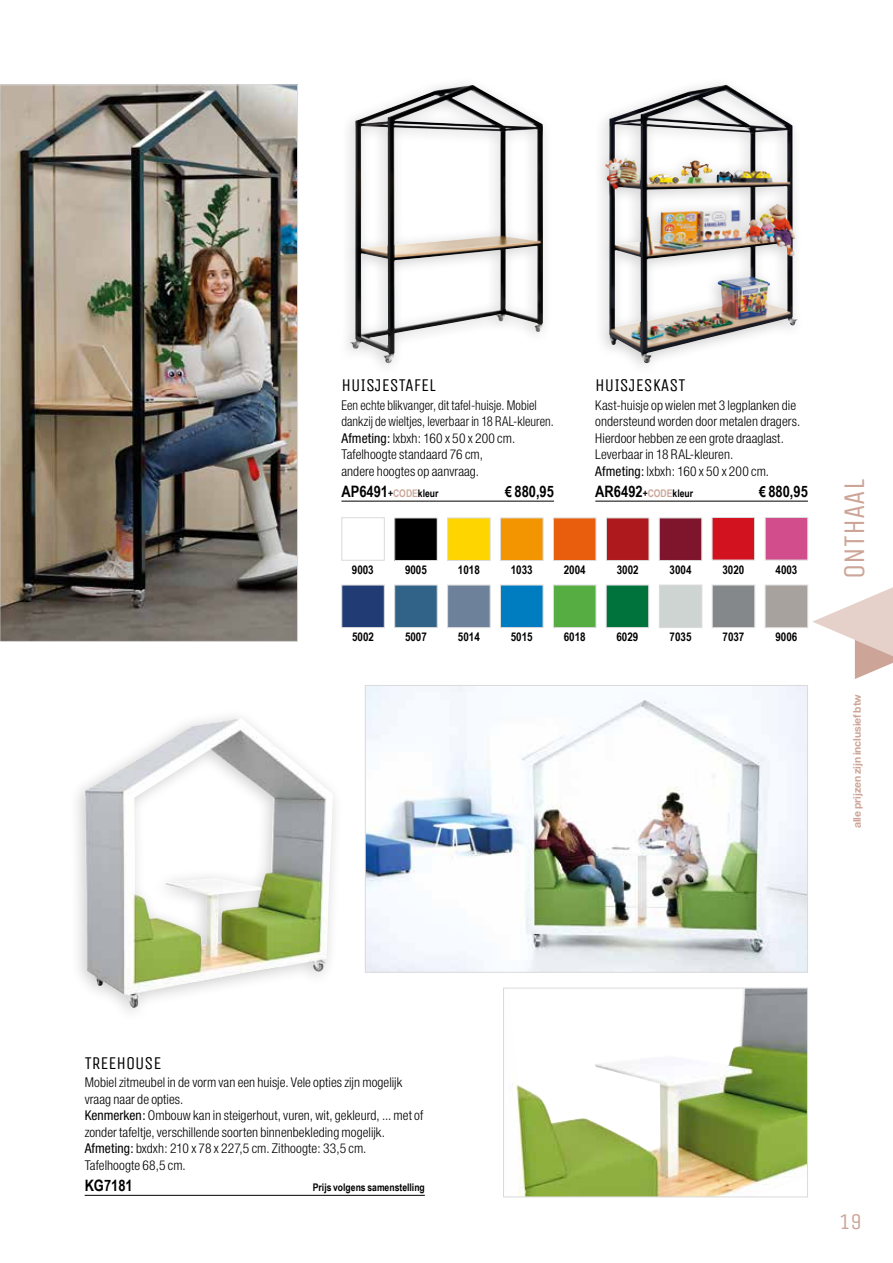
<style>
.page{position:relative;width:893px;height:1263px;background:#fff}
.page>*{position:absolute;margin:0;border:0;box-sizing:border-box;transform-origin:0 0}
.t1{font:30px "Unica One";color:#cca598}
.t2{font:22.5px "Unica One";color:#cca598}
.t3{font:18px "Unica One";color:#000}
.t4{font:700 15.75px "Arial Narrow";color:#000}
.t5{font:300 condensed 13.5px/16.5px "Helvetica Neue";letter-spacing:.005em;color:#000}
.t6{font:300 condensed 13.5px/16.5px "Helvetica Neue";letter-spacing:.005em;color:#000;scale:.94 1}
.t7{font:700 12px "Arial Narrow";color:#000}
.t8{font:700 10.5px "Helvetica Neue";letter-spacing:-.01em;color:#cca598}
.t9{font:700 10.5px "Arial Narrow";color:#000}
.s1{font-weight:400}
.s2{font-size:10.5px}
.s3{font-size:10.5px;color:#cca598}
.s4{font-size:15px}
</style>
<div class="page">
<svg style="left:812px;top:587px;width:81px;height:92px"></svg>
<hr style="left:595px;top:501px;width:213px;height:1px;background:#000">
<img style="left:605px;top:85px;width:193px;height:278px">
<img style="left:350px;top:85px;width:193px;height:278px">
<img style="left:2px;top:87px;width:294px;height:553px">
<div style="left:0;top:85px;width:298px;height:557px;border:1px solid #dadada"></div>
<hr style="left:341px;top:501px;width:213px;height:1px;background:#000">
<div style="left:341px;top:517px;width:44px;height:44px;border:1px solid #dadada"></div>
<div style="left:553px;top:585px;width:43px;height:43px;background:#56ad42;border:1px solid #dadada"></div>
<div style="left:447px;top:518px;width:43px;height:43px;background:#ffd500;border:1px solid #dadada"></div>
<div style="left:712px;top:517px;width:43px;height:43px;background:#d2121e;border:1px solid #dadada"></div>
<div style="left:553px;top:518px;width:43px;height:43px;background:#e85e0c;border:1px solid #dadada"></div>
<div style="left:341px;top:585px;width:44px;height:43px;background:#213b75;border:1px solid #dadada"></div>
<div style="left:447px;top:585px;width:43px;height:43px;background:#6e819a;border:1px solid #dadada"></div>
<div style="left:500px;top:585px;width:43px;height:43px;background:#007cc0;border:1px solid #dadada"></div>
<div style="left:659px;top:518px;width:43px;height:43px;background:#7f152d;border:1px solid #dadada"></div>
<div style="left:500px;top:518px;width:43px;height:43px;background:#f39500;border:1px solid #dadada"></div>
<div style="left:765px;top:517px;width:43px;height:43px;background:#d24d8b;border:1px solid #dadada"></div>
<div style="left:394px;top:585px;width:44px;height:43px;background:#316388;border:1px solid #dadada"></div>
<div style="left:606px;top:518px;width:43px;height:43px;background:#ad191d;border:1px solid #dadada"></div>
<div style="left:606px;top:585px;width:43px;height:43px;background:#00723c;border:1px solid #dadada"></div>
<div style="left:712px;top:585px;width:43px;height:43px;background:#85888a;border:1px solid #dadada"></div>
<div style="left:659px;top:585px;width:43px;height:43px;background:#ced4d1;border:1px solid #dadada"></div>
<div style="left:765px;top:585px;width:43px;height:43px;background:#a7a29e;border:1px solid #dadada"></div>
<div style="left:395px;top:518px;width:42px;height:42px;background:#000"></div>
<div style="left:394px;top:518px;width:44px;height:43px;border:1px solid #dadada"></div>
<hr style="left:85px;top:1195px;width:340px;height:1px;background:#000">
<img style="left:367px;top:687px;width:439px;height:284px">
<div style="left:365px;top:685px;width:443px;height:288px;border:1px solid #dadada"></div>
<img style="left:515px;top:990px;width:291px;height:205px">
<div style="left:503px;top:988px;width:305px;height:209px;border:1px solid #dadada"></div>
<div style="left:68px;top:708px;width:276px;height:316px;background:#000;opacity:.2"></div>
<img style="left:85px;top:718px;width:248px;height:290px">
<h3 class="t3" style="left:341px;top:375px;width:96px">HUISJESTAFEL</h3>
<p class="t6" style="left:341px;top:397px;width:227px">Een echte blikvanger, dit tafel-huisje. Mobiel dankzij de wieltjes, leverbaar in 18 RAL-kleuren.<br><span class="s1">Afmeting:</span> lxbxh: 160 x 50 x 200 cm.<br>Tafelhoogte standaard 76 cm,<br>andere hoogtes op aanvraag.</p>
<p class="t4" style="left:341px;top:479px;width:99px">AP6491<span class="s2">+</span><span class="s3">CODE</span><span class="s2">kleur</span></p>
<p class="t4" style="left:505px;top:479px;width:50px"><span class="s4">€</span> 880,95</p>
<h3 class="t3" style="left:595px;top:375px;width:92px">HUISJESKAST</h3>
<p class="t5" style="left:595px;top:397px;width:206px">Kast-huisje op wielen met 3 legplanken die ondersteund worden door metalen dragers.<br>Hierdoor hebben ze een grote draaglast.<br>Leverbaar in 18 RAL-kleuren.<br><span class="s1">Afmeting:</span> lxbxh: 160 x 50 x 200 cm.</p>
<p class="t4" style="left:595px;top:479px;width:99px">AR6492<span class="s2">+</span><span class="s3">CODE</span><span class="s2">kleur</span></p>
<p class="t4" style="left:759px;top:479px;width:50px"><span class="s4">€</span> 880,95</p>
<p class="t7" style="left:352px;top:560px;width:23px">9003</p>
<p class="t7" style="left:352px;top:628px;width:23px">5002</p>
<p class="t7" style="left:405px;top:560px;width:23px">9005</p>
<p class="t7" style="left:775px;top:560px;width:23px">4003</p>
<p class="t7" style="left:458px;top:560px;width:23px">1018</p>
<p class="t7" style="left:722px;top:560px;width:23px">3020</p>
<p class="t7" style="left:564px;top:560px;width:23px">2004</p>
<p class="t7" style="left:670px;top:561px;width:23px">3004</p>
<p class="t7" style="left:511px;top:560px;width:23px">1033</p>
<p class="t7" style="left:617px;top:561px;width:23px">3002</p>
<p class="t7" style="left:405px;top:628px;width:23px">5007</p>
<p class="t7" style="left:616px;top:628px;width:23px">6029</p>
<p class="t7" style="left:670px;top:628px;width:23px">7035</p>
<p class="t7" style="left:723px;top:628px;width:23px">7037</p>
<p class="t7" style="left:775px;top:628px;width:23px">9006</p>
<p class="t7" style="left:458px;top:628px;width:23px">5014</p>
<p class="t7" style="left:511px;top:628px;width:23px">5015</p>
<p class="t7" style="left:564px;top:628px;width:23px">6018</p>
<h1 class="t1" style="left:837px;top:579px;width:101px;rotate:-90deg">ONTHAAL</h1>
<p class="t8" style="left:851px;top:828px;width:136px;rotate:-90deg">alle prijzen zijn inclusief btw</p>
<h3 class="t3" style="left:85px;top:1052px;width:78px">TREEHOUSE</h3>
<p class="t5" style="left:85px;top:1074px;width:340px">Mobiel zitmeubel in de vorm van een huisje. Vele opties zijn mogelijk vraag naar de opties.<br><span class="s1">Kenmerken:</span> Ombouw kan in steigerhout, vuren, wit, gekleurd, ... met of zonder tafeltje, verschillende soorten binnenbekleding mogelijk.<br><span class="s1">Afmeting:</span> bxdxh: 210 x 78 x 227,5 cm. Zithoogte: 33,5 cm.<br>Tafelhoogte 68,5 cm.</p>
<p class="t4" style="left:85px;top:1173px;width:50px">KG7181</p>
<p class="t9" style="left:313px;top:1179px;width:113px">Prijs volgens samenstelling</p>
<h2 class="t2" style="left:839px;top:1208px;width:24px">19</h2>
</div>
